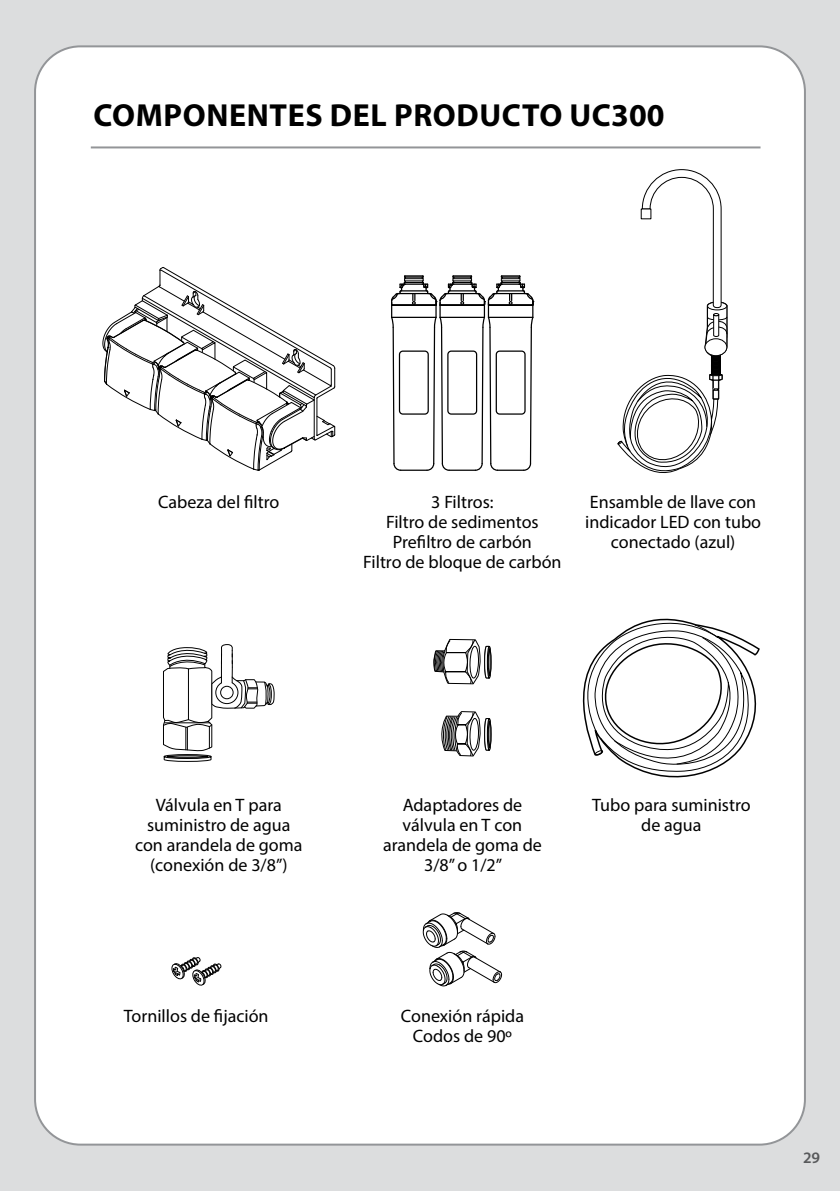
<style>
.page{position:relative;width:840px;height:1191px;background:#fff}
.page>*{position:absolute;margin:0;border:0;box-sizing:border-box;transform-origin:0 0}
.t1{font:700 32px "Myriad Pro";letter-spacing:.02em;color:#000}
.t2{font:18px/20px "Myriad Pro";color:#000;text-align:center}
.t3{font:600 16px "Myriad Pro";color:#58595b}
</style>
<div class="page">
<div style="left:0;top:0;width:839px;height:1191px;background:#dcddde"></div>
<div style="left:35px;top:46px;width:769px;height:1098px;background:#fff;border-radius:45px"></div>
<svg style="left:582px;top:618px;width:178px;height:160px"></svg>
<svg style="left:102px;top:267px;width:233px;height:204px"></svg>
<svg style="left:391px;top:275px;width:143px;height:196px"></svg>
<div style="left:398px;top:350px;width:30px;height:65px;border:1px solid #000;border-radius:3px"></div>
<div style="left:447px;top:350px;width:30px;height:65px;border:1px solid #000;border-radius:3px"></div>
<div style="left:495px;top:350px;width:30px;height:65px;border:1px solid #000;border-radius:3px"></div>
<svg style="left:422px;top:912px;width:80px;height:75px"></svg>
<svg style="left:171px;top:957px;width:50px;height:29px"></svg>
<svg style="left:617px;top:169px;width:110px;height:304px"></svg>
<div style="left:640px;top:209px;width:10px;height:10px;background:#fff"></div>
<div style="left:704px;top:339px;width:22px;height:17px;background:#fff;border-radius:50%"></div>
<div style="left:704px;top:338px;width:22px;height:18px;border:1px solid #000;border-radius:50%"></div>
<svg style="left:163px;top:644px;width:111px;height:118px"></svg>
<svg style="left:441px;top:711px;width:50px;height:45px"></svg>
<svg style="left:433px;top:639px;width:58px;height:45px"></svg>
<hr style="left:91px;top:146px;width:669px;height:2px;background:#939598">
<h1 class="t1" style="left:93px;top:94px;width:572px">COMPONENTES DEL PRODUCTO UC300</h1>
<p class="t2" style="left:158px;top:491px;width:122px">Cabeza del filtro</p>
<p class="t2" style="left:363px;top:491px;width:200px">3 Filtros:<br>Filtro de sedimentos<br>Prefiltro de carbón<br>Filtro de bloque de carbón</p>
<p class="t2" style="left:584px;top:491px;width:177px">Ensamble de llave con indicador LED con tubo conectado (azul)</p>
<p class="t2" style="left:135px;top:794px;width:169px">Válvula en T para suministro de agua con arandela de goma (conexión de 3/8”)</p>
<p class="t2" style="left:383px;top:794px;width:160px">Adaptadores de válvula en T con arandela de goma de<br>3/8” o 1/2”</p>
<p class="t2" style="left:591px;top:794px;width:160px">Tubo para suministro de agua</p>
<p class="t2" style="left:124px;top:1005px;width:146px">Tornillos de fijación</p>
<p class="t2" style="left:400px;top:1005px;width:125px">Conexión rápida<br>Codos de 90º</p>
<p class="t3" style="left:802px;top:1147px;width:19px">29</p>
</div>
